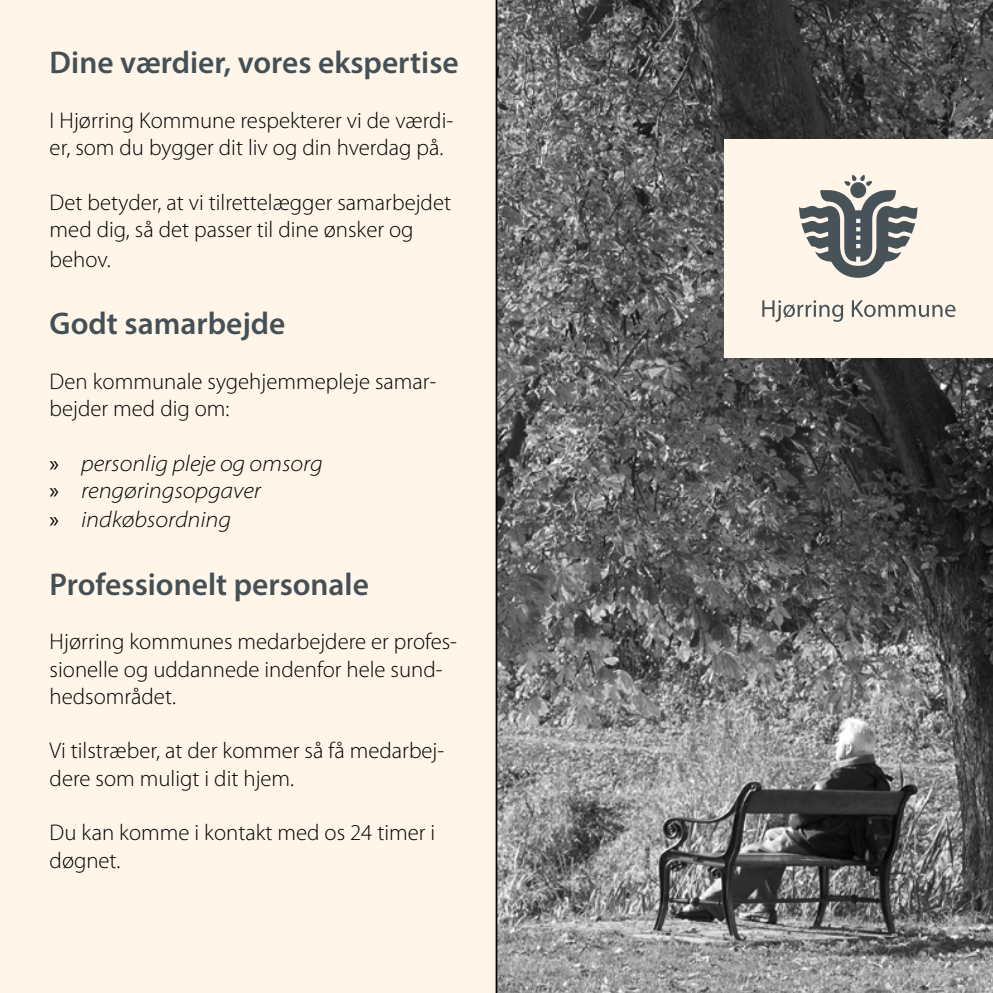
<style>
.page{position:relative;width:993px;height:993px;background:#fff}
.page>*{position:absolute;margin:0;border:0;box-sizing:border-box;transform-origin:0 0}
.t1{font:600 31.5px "Myriad Pro";color:#445055}
.t2{font:300 22.75px/27.3px "Myriad Pro";color:#000}
.t3{font:italic 300 semi-expanded 22.75px/27.3px "Myriad Pro";color:#000}
.s1{font-weight:400;font-style:normal;font-stretch:normal}
</style>
<div class="page">
<div style="left:0;top:0;width:992px;height:992px;background:#fff5e9"></div>
<svg style="left:495px;top:0;width:497px;height:992px;background:#676767"></svg>
<div style="left:724px;top:139px;width:268px;height:218px;background:#fff5e9"></div>
<svg style="left:799px;top:175px;width:118px;height:103px"></svg>
<svg style="left:762px;top:300px;width:80px;height:22px"></svg>
<svg style="left:851px;top:300px;width:104px;height:17px"></svg>
<h1 class="t1" style="left:50px;top:43px;width:410px">Dine værdier, vores ekspertise</h1>
<p class="t2" style="left:50px;top:107px;width:405px">I Hjørring Kommune respekterer vi de værdi&shy;er, som du bygger dit liv og din hverdag på.</p>
<p class="t2" style="left:50px;top:189px;width:403px">Det betyder, at vi tilrettelægger samarbejdet med dig, så det passer til dine ønsker og</p>
<p class="t2" style="left:50px;top:246px;width:63px">behov.</p>
<h1 class="t1" style="left:50px;top:303px;width:237px">Godt samarbejde</h1>
<p class="t2" style="left:50px;top:367px;width:388px">Den kommunale sygehjemmepleje samar&shy;bejder med dig om:</p>
<p class="t3" style="left:50px;top:450px;width:274px"><span class="s1">»</span> personlig pleje og omsorg <span class="s1">»</span> rengøringsopgaver</p>
<p class="t3" style="left:50px;top:506px;width:183px"><span class="s1">»</span> indkøbsordning</p>
<h1 class="t1" style="left:50px;top:563px;width:321px">Professionelt personale</h1>
<p class="t2" style="left:50px;top:628px;width:409px">Hjørring kommunes medarbejdere er profes&shy;sionelle og uddannede indenfor hele sund&shy;hedsområdet.</p>
<p class="t2" style="left:50px;top:737px;width:396px">Vi tilstræber, at der kommer så få medarbej&shy;dere som muligt i dit hjem.</p>
<p class="t2" style="left:50px;top:819px;width:387px">Du kan komme i kontakt med os 24 timer i døgnet.</p>
</div>
